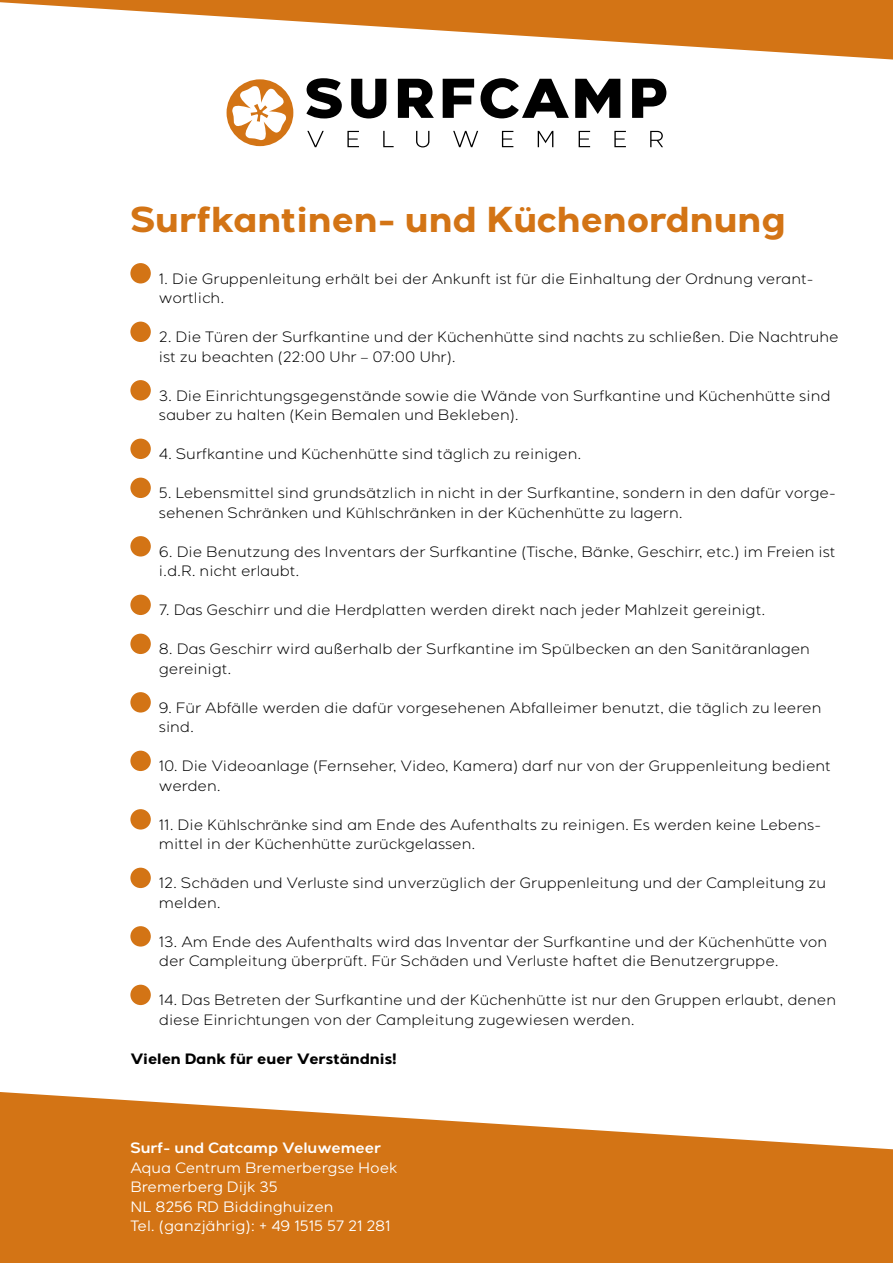
<style>
.page{position:relative;width:893px;height:1263px;background:#fff}
.page>*{position:absolute;margin:0;border:0;box-sizing:border-box;transform-origin:0 0}
.t1{font:700 36px "Giga Sans";color:#d37415}
.t2{font:300 15px/19.5px "Giga Sans";color:#000}
.t3{font:15px/19.5px "Giga Sans";color:#fff}
.t4{font:700 15px "Giga Sans";color:#000}
.t5{font:600 15px "Giga Sans";color:#fff}
</style>
<div class="page">
<svg style="left:306px;top:78px;width:36px;height:40px"></svg>
<svg style="left:351px;top:79px;width:35px;height:39px"></svg>
<svg style="left:398px;top:79px;width:36px;height:39px"></svg>
<svg style="left:443px;top:79px;width:31px;height:39px"></svg>
<svg style="left:481px;top:78px;width:88px;height:40px"></svg>
<svg style="left:575px;top:79px;width:45px;height:39px"></svg>
<svg style="left:632px;top:79px;width:34px;height:39px"></svg>
<svg style="left:307px;top:131px;width:17px;height:16px"></svg>
<svg style="left:347px;top:131px;width:12px;height:16px"></svg>
<svg style="left:383px;top:131px;width:11px;height:16px"></svg>
<svg style="left:416px;top:131px;width:13px;height:16px"></svg>
<svg style="left:453px;top:131px;width:25px;height:16px"></svg>
<svg style="left:502px;top:131px;width:11px;height:16px"></svg>
<svg style="left:538px;top:131px;width:15px;height:16px"></svg>
<svg style="left:579px;top:131px;width:11px;height:16px"></svg>
<svg style="left:614px;top:131px;width:12px;height:16px"></svg>
<svg style="left:650px;top:131px;width:13px;height:16px"></svg>
<div style="left:227px;top:79px;width:66px;height:67px;background:#d37415;border-radius:50%"></div>
<svg style="left:231px;top:85px;width:56px;height:56px"></svg>
<div style="left:130px;top:263px;width:21px;height:20px;background:#d37415;border-radius:50%"></div>
<div style="left:130px;top:322px;width:21px;height:20px;background:#d37415;border-radius:50%"></div>
<div style="left:130px;top:380px;width:21px;height:20px;background:#d37415;border-radius:50%"></div>
<div style="left:130px;top:439px;width:21px;height:20px;background:#d37415;border-radius:50%"></div>
<div style="left:130px;top:478px;width:21px;height:20px;background:#d37415;border-radius:50%"></div>
<div style="left:130px;top:536px;width:21px;height:20px;background:#d37415;border-radius:50%"></div>
<div style="left:130px;top:595px;width:21px;height:20px;background:#d37415;border-radius:50%"></div>
<div style="left:130px;top:634px;width:21px;height:20px;background:#d37415;border-radius:50%"></div>
<div style="left:130px;top:692px;width:21px;height:20px;background:#d37415;border-radius:50%"></div>
<div style="left:130px;top:751px;width:21px;height:20px;background:#d37415;border-radius:50%"></div>
<div style="left:130px;top:809px;width:21px;height:20px;background:#d37415;border-radius:50%"></div>
<div style="left:130px;top:868px;width:21px;height:20px;background:#d37415;border-radius:50%"></div>
<div style="left:130px;top:926px;width:21px;height:20px;background:#d37415;border-radius:50%"></div>
<div style="left:130px;top:985px;width:21px;height:20px;background:#d37415;border-radius:50%"></div>
<svg style="left:0;top:1092px;width:893px;height:171px;fill:#d37415"></svg>
<svg style="left:0;top:0;width:893px;height:60px;fill:#d37415"></svg>
<h1 class="t1" style="left:130px;top:198px;width:657px">Surfkantinen- und Küchenordnung</h1>
<p class="t2" style="left:159px;top:269px;width:656px">1. Die Gruppenleitung erhält bei der Ankunft ist für die Einhaltung der Ordnung verant&shy;wortlich.</p>
<p class="t2" style="left:159px;top:328px;width:681px">2. Die Türen der Surfkantine und der Küchenhütte sind nachts zu schließen. Die Nachtruhe ist zu beachten (22:00 Uhr – 07:00 Uhr).</p>
<p class="t2" style="left:159px;top:386px;width:673px">3. Die Einrichtungsgegenstände sowie die Wände von Surfkantine und Küchenhütte sind sauber zu halten (Kein Bemalen und Bekleben).</p>
<p class="t2" style="left:159px;top:445px;width:424px">4. Surfkantine und Küchenhütte sind täglich zu reinigen.</p>
<p class="t2" style="left:159px;top:484px;width:679px">5. Lebensmittel sind grundsätzlich in nicht in der Surfkantine, sondern in den dafür vorge&shy;sehenen Schränken und Kühlschränken in der Küchenhütte zu lagern.</p>
<p class="t2" style="left:159px;top:542px;width:678px">6. Die Benutzung des Inventars der Surfkantine (Tische, Bänke, Geschirr, etc.) im Freien ist i.d.R. nicht erlaubt.</p>
<p class="t2" style="left:159px;top:601px;width:608px">7. Das Geschirr und die Herdplatten werden direkt nach jeder Mahlzeit gereinigt.</p>
<p class="t2" style="left:159px;top:640px;width:653px">8. Das Geschirr wird außerhalb der Surfkantine im Spülbecken an den Sanitäranlagen gereinigt.</p>
<p class="t2" style="left:159px;top:698px;width:664px">9. Für Abfälle werden die dafür vorgesehenen Abfalleimer benutzt, die täglich zu leeren sind.</p>
<p class="t2" style="left:159px;top:757px;width:674px">10. Die Videoanlage (Fernseher, Video, Kamera) darf nur von der Gruppenleitung bedient werden.</p>
<p class="t2" style="left:159px;top:815px;width:664px">11. Die Kühlschränke sind am Ende des Aufenthalts zu reinigen. Es werden keine Lebens&shy;mittel in der Küchenhütte zurückgelassen.</p>
<p class="t2" style="left:159px;top:874px;width:669px">12. Schäden und Verluste sind unverzüglich der Gruppenleitung und der Campleitung zu melden.</p>
<p class="t2" style="left:159px;top:932px;width:670px">13. Am Ende des Aufenthalts wird das Inventar der Surfkantine und der Küchenhütte von der Campleitung überprüft. Für Schäden und Verluste haftet die Benutzergruppe.</p>
<p class="t2" style="left:159px;top:991px;width:679px">14. Das Betreten der Surfkantine und der Küchenhütte ist nur den Gruppen erlaubt, denen diese Einrichtungen von der Campleitung zugewiesen werden.</p>
<p class="t4" style="left:130px;top:1049px;width:268px">Vielen Dank für euer Verständnis!</p>
<p class="t5" style="left:130px;top:1139px;width:252px">Surf- und Catcamp Veluwemeer</p>
<p class="t3" style="left:130px;top:1158px;width:269px">Aqua Centrum Bremerbergse Hoek<br>Bremerberg Dijk 35<br>NL 8256 RD Biddinghuizen<br>Tel. (ganzjährig): + 49 1515 57 21 281</p>
</div>
